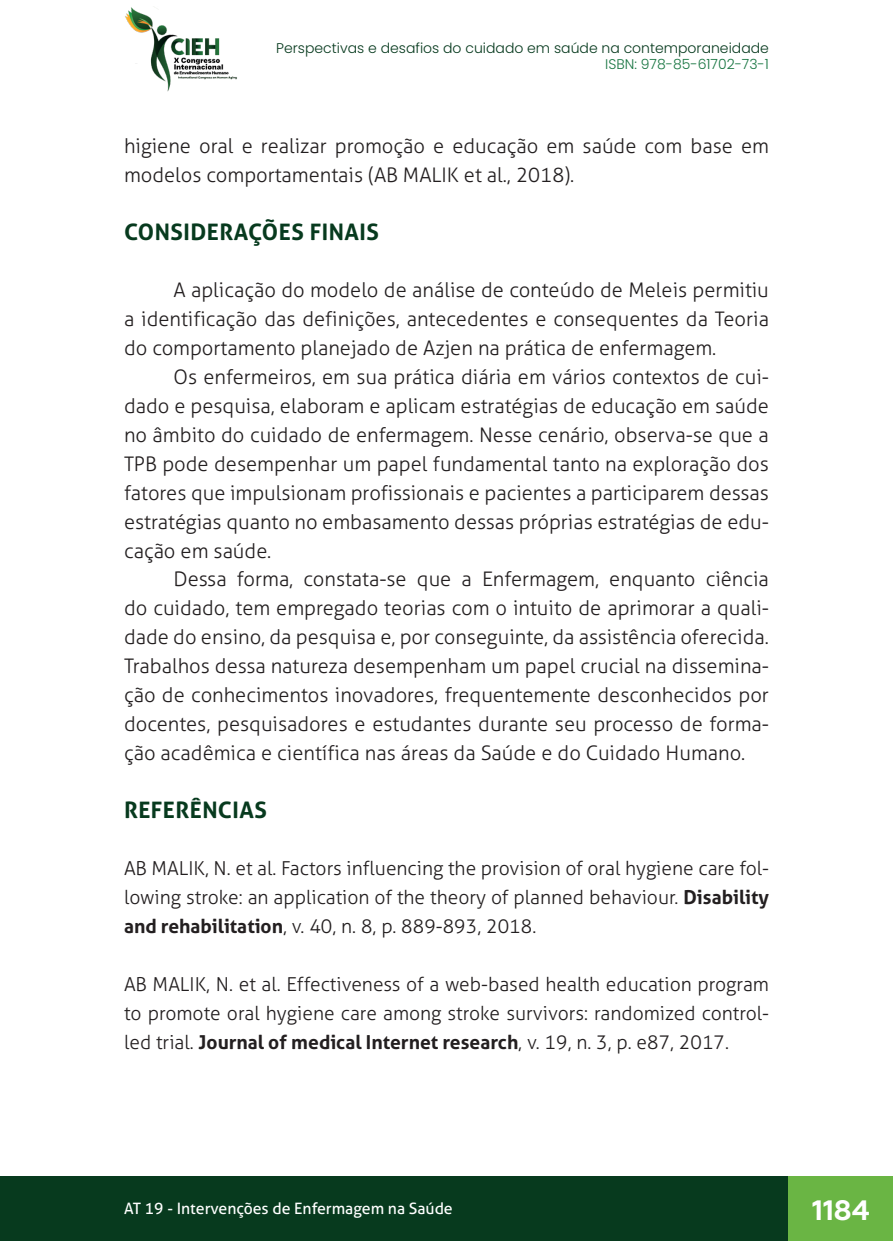
<style>
.page{position:relative;width:893px;height:1241px;background:#fff}
.page>*{position:absolute;margin:0;border:0;box-sizing:border-box;transform-origin:0 0}
.t1{font:700 28px "Geometria";color:#fff}
._9_SUBTÍTULO{font:700 22.75px "Aller";letter-spacing:.02em;color:#073a1e}
._8_CORPO{font:300 20.12px/28.9px "Aller";color:#231f20;text-align:justify}
._12_REFERENCIAS{font:300 19.25px/28.9px "Aller";color:#231f20;text-align:justify}
.t2{font:15.75px "Aller";color:#fff}
.t3{font:300 14px "Poppins";color:#073a1e}
.t4{font:300 14px "Poppins";color:#177541}
.s1{font-weight:700}
</style>
<div class="page">
<div style="left:0;top:1176px;width:893px;height:64px;background:#073a1e"></div>
<div style="left:789px;top:1176px;width:104px;height:64px;background:#6ab544"></div>
<img style="left:125px;top:6px;width:112px;height:86px">
<p class="t3" style="left:276px;top:39px;width:494px">Perspectivas e desafios do cuidado em saúde na contemporaneidade</p>
<p class="t4" style="left:605px;top:56px;width:165px">ISBN: 978-85-61702-73-1</p>
<p class="_8_CORPO" style="left:124px;top:131px;width:646px">higiene oral e realizar promoção e educação em saúde com base em modelos comportamentais (AB MALIK et al., 2018).</p>
<p class="_9_SUBTÍTULO" style="left:124px;top:217px;width:256px">CONSIDERAÇÕES FINAIS</p>
<p class="_8_CORPO" style="left:124px;top:276px;width:646px;text-indent:50px">A aplicação do modelo de análise de conteúdo de Meleis permitiu a identificação das definições, antecedentes e consequentes da Teoria do comportamento planejado de Azjen na prática de enfermagem.</p>
<p class="_8_CORPO" style="left:124px;top:362px;width:646px;text-indent:50px">Os enfermeiros, em sua prática diária em vários contextos de cui&shy;dado e pesquisa, elaboram e aplicam estratégias de educação em saúde no âmbito do cuidado de enfermagem. Nesse cenário, observa-se que a TPB pode desempenhar um papel fundamental tanto na exploração dos fatores que impulsionam profissionais e pacientes a participarem dessas estratégias quanto no embasamento dessas próprias estratégias de edu&shy;cação em saúde.</p>
<p class="_8_CORPO" style="left:124px;top:564px;width:646px;text-indent:50px">Dessa forma, constata-se que a Enfermagem, enquanto ciência do cuidado, tem empregado teorias com o intuito de aprimorar a quali&shy;dade do ensino, da pesquisa e, por conseguinte, da assistência oferecida.<br>Trabalhos dessa natureza desempenham um papel crucial na dissemina&shy;ção de conhecimentos inovadores, frequentemente desconhecidos por docentes, pesquisadores e estudantes durante seu processo de forma&shy;ção acadêmica e científica nas áreas da Saúde e do Cuidado Humano.</p>
<p class="_9_SUBTÍTULO" style="left:124px;top:794px;width:144px">REFERÊNCIAS</p>
<p class="_12_REFERENCIAS" style="left:124px;top:853px;width:646px">AB MALIK, N. et al. Factors influencing the provision of oral hygiene care fol&shy;lowing stroke: an application of the theory of planned behaviour. <span class="s1">Disability and rehabilitation</span>, v. 40, n. 8, p. 889-893, 2018.</p>
<p class="_12_REFERENCIAS" style="left:124px;top:969px;width:646px">AB MALIK, N. et al. Effectiveness of a web-based health education program to promote oral hygiene care among stroke survivors: randomized control&shy;led trial. <span class="s1">Journal of medical Internet research</span>, v. 19, n. 3, p. e87, 2017.</p>
<p class="t2" style="left:124px;top:1198px;width:330px">AT 19 - Intervenções de Enfermagem na Saúde</p>
<h1 class="t1" style="left:812px;top:1192px;width:59px">1184</h1>
</div>
